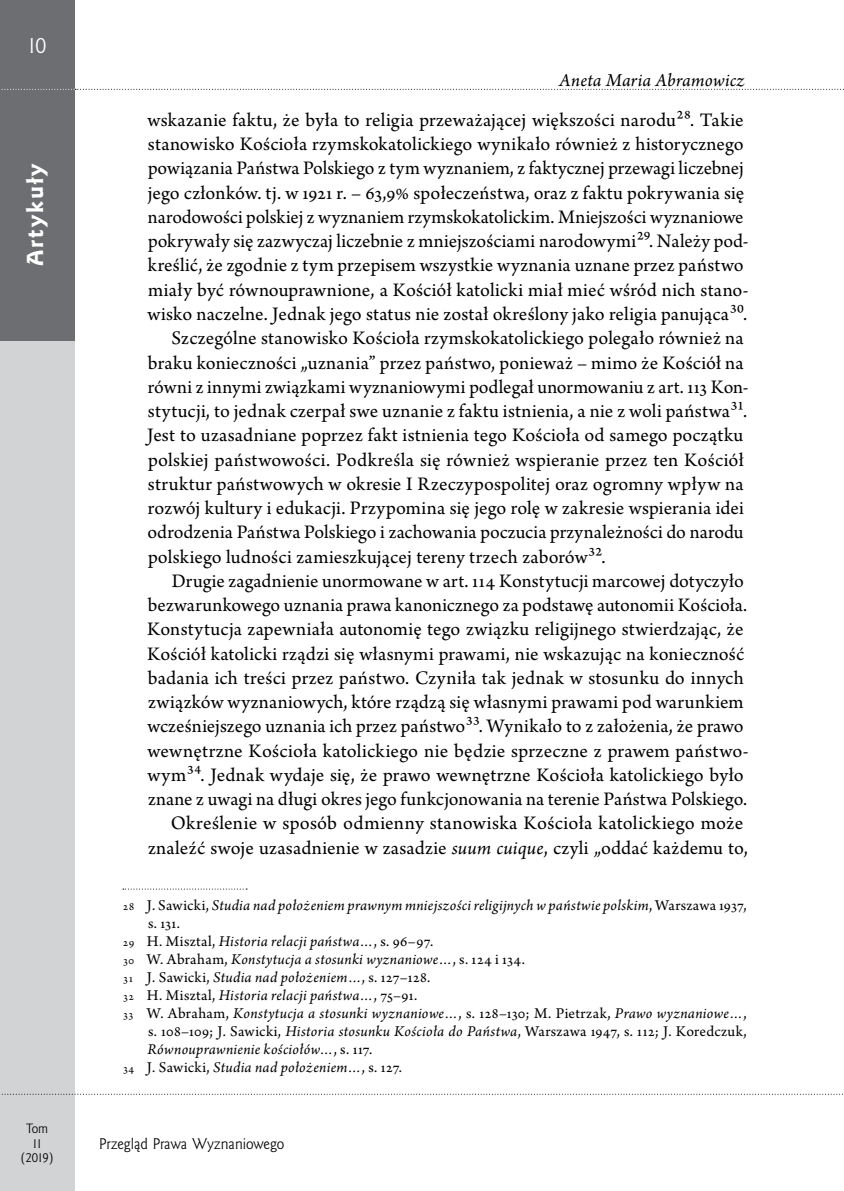
<style>
.page{position:relative;width:844px;height:1191px;background:#fff}
.page>*{position:absolute;margin:0;border:0;box-sizing:border-box;transform-origin:0 0}
.t1{font:21px "Goldy EFN Heavy";letter-spacing:.1em;color:#fff}
.t2{font:21px "Goldy EFN";color:#fff}
.t3{font:20.12px "Arno Pro";letter-spacing:.01em;color:#000}
.t4{font:italic 19.25px "Arno Pro";letter-spacing:.01em;color:#000}
.t5{font:italic 15.75px "Arno Pro";letter-spacing:.02em;color:#000}
.t6{font:15.75px "Arno Pro";letter-spacing:.02em;color:#000}
.t7{font:14px "Goldy EFN";color:#000}
.t8{font:12.25px/14.7px "Goldy EFN";color:#000;text-align:center}
.s1{font-style:italic}
.s2{font-style:normal;font-size:12.25px}
.s3{font-style:normal}
.s4{font-size:12.25px}
</style>
<div class="page">
<div style="left:0;top:0;width:74px;height:1191px;background:#d1d3d4"></div>
<div style="left:0;top:0;width:74px;height:89px;background:#6d6e71"></div>
<svg style="left:2px;top:1093px;width:841px;height:1px"></svg>
<div style="left:0;top:89px;width:75px;height:251px;background:#6d6e71"></div>
<svg style="left:123px;top:888px;width:124px;height:1px"></svg>
<svg style="left:1px;top:89px;width:843px;height:1px"></svg>
<p class="t2" style="left:28px;top:33px;width:20px">10</p>
<p class="t1" style="left:22px;top:266px;width:105px;rotate:-90deg">Artykuły</p>
<p class="t8" style="left:21px;top:1121px;width:34px">Tom<br>11 (2019)</p>
<p class="t4" style="left:559px;top:70px;width:187px">Aneta Maria Abramowicz</p>
<p class="t3" style="left:147px;top:108px;width:597px">wskazanie faktu, że była to religia przeważającej większości narodu28. Takie</p>
<p class="t3" style="left:148px;top:133px;width:597px">stanowisko Kościoła rzymskokatolickiego wynikało również z historycznego</p>
<p class="t3" style="left:148px;top:157px;width:597px">powiązania Państwa Polskiego z tym wyznaniem, z faktycznej przewagi liczebnej</p>
<p class="t3" style="left:148px;top:181px;width:598px">jego członków. tj. w 1921 r. – 63,9% społeczeństwa, oraz z faktu pokrywania się</p>
<p class="t3" style="left:148px;top:205px;width:597px">narodowości polskiej z wyznaniem rzymskokatolickim. Mniejszości wyznaniowe</p>
<p class="t3" style="left:148px;top:230px;width:602px">pokrywały się zazwyczaj liczebnie z mniejszościami narodowymi29. Należy pod-</p>
<p class="t3" style="left:148px;top:254px;width:597px">kreślić, że zgodnie z tym przepisem wszystkie wyznania uznane przez państwo</p>
<p class="t3" style="left:148px;top:278px;width:602px">miały być równouprawnione, a Kościół katolicki miał mieć wśród nich stano-</p>
<p class="t3" style="left:147px;top:302px;width:601px">wisko naczelne. Jednak jego status nie został określony jako religia panująca30.</p>
<p class="t3" style="left:171px;top:327px;width:573px">Szczególne stanowisko Kościoła rzymskokatolickiego polegało również na</p>
<p class="t3" style="left:148px;top:351px;width:597px">braku konieczności „uznania” przez państwo, ponieważ – mimo że Kościół na</p>
<p class="t3" style="left:148px;top:375px;width:602px">równi z innymi związkami wyznaniowymi podlegał unormowaniu z art. 113 Kon-</p>
<p class="t3" style="left:148px;top:399px;width:600px">stytucji, to jednak czerpał swe uznanie z faktu istnienia, a nie z woli państwa31.</p>
<p class="t3" style="left:147px;top:424px;width:597px">Jest to uzasadniane poprzez fakt istnienia tego Kościoła od samego początku</p>
<p class="t3" style="left:148px;top:448px;width:597px">polskiej państwowości. Podkreśla się również wspieranie przez ten Kościół</p>
<p class="t3" style="left:148px;top:472px;width:597px">struktur państwowych w okresie I Rzeczypospolitej oraz ogromny wpływ na</p>
<p class="t3" style="left:148px;top:496px;width:597px">rozwój kultury i edukacji. Przypomina się jego rolę w zakresie wspierania idei</p>
<p class="t3" style="left:147px;top:521px;width:597px">odrodzenia Państwa Polskiego i zachowania poczucia przynależności do narodu</p>
<p class="t3" style="left:148px;top:545px;width:459px">polskiego ludności zamieszkującej tereny trzech zaborów32.</p>
<p class="t3" style="left:172px;top:569px;width:573px">Drugie zagadnienie unormowane w art. 114 Konstytucji marcowej dotyczyło</p>
<p class="t3" style="left:148px;top:593px;width:600px">bezwarunkowego uznania prawa kanonicznego za podstawę autonomii Kościoła.</p>
<p class="t3" style="left:147px;top:618px;width:597px">Konstytucja zapewniała autonomię tego związku religijnego stwierdzając, że</p>
<p class="t3" style="left:147px;top:642px;width:598px">Kościół katolicki rządzi się własnymi prawami, nie wskazując na konieczność</p>
<p class="t3" style="left:148px;top:666px;width:597px">badania ich treści przez państwo. Czyniła tak jednak w stosunku do innych</p>
<p class="t3" style="left:148px;top:690px;width:597px">związków wyznaniowych, które rządzą się własnymi prawami pod warunkiem</p>
<p class="t3" style="left:147px;top:714px;width:597px">wcześniejszego uznania ich przez państwo33. Wynikało to z założenia, że prawo</p>
<p class="t3" style="left:147px;top:739px;width:602px">wewnętrzne Kościoła katolickiego nie będzie sprzeczne z prawem państwo-</p>
<p class="t3" style="left:147px;top:763px;width:597px">wym34. Jednak wydaje się, że prawo wewnętrzne Kościoła katolickiego było</p>
<p class="t3" style="left:148px;top:787px;width:600px">znane z uwagi na długi okres jego funkcjonowania na terenie Państwa Polskiego.</p>
<p class="t3" style="left:171px;top:811px;width:574px">Określenie w sposób odmienny stanowiska Kościoła katolickiego może</p>
<p class="t3" style="left:148px;top:836px;width:601px">znaleźć swoje uzasadnienie w zasadzie <span class="s1">suum cuique</span>, czyli „oddać każdemu to,</p>
<p class="t5" style="left:123px;top:895px;width:625px"><span class="s2">28</span> <span class="s3">J. Sawicki,</span> Studia nad położeniem prawnym mniejszości religijnych w państwie polskim<span class="s3">, Warszawa 1937,</span></p>
<p class="t6" style="left:148px;top:914px;width:34px">s. 131.</p>
<p class="t5" style="left:123px;top:932px;width:312px"><span class="s2">29</span> <span class="s3">H. Misztal,</span> Historia relacji państwa…<span class="s3">, s. 96–97.</span></p>
<p class="t5" style="left:123px;top:950px;width:404px"><span class="s2">30</span> <span class="s3">W. Abraham,</span> Konstytucja a stosunki wyznaniowe…<span class="s3">, s. 124 i 134.</span></p>
<p class="t6" style="left:123px;top:968px;width:309px"><span class="s4">31</span> J. Sawicki, <span class="s1">Studia nad położeniem…</span>, s. 127–128.</p>
<p class="t5" style="left:123px;top:986px;width:296px"><span class="s2">32</span> <span class="s3">H. Misztal,</span> Historia relacji państwa…<span class="s3">, 75–91.</span></p>
<p class="t5" style="left:123px;top:1004px;width:625px"><span class="s2">33</span> <span class="s3">W. Abraham,</span> Konstytucja a stosunki wyznaniowe…<span class="s3">, s. 128–130; M. Pietrzak,</span> Prawo wyznaniowe…<span class="s3">,</span></p>
<p class="t6" style="left:148px;top:1022px;width:600px">s. 108–109; J. Sawicki, <span class="s1">Historia stosunku Kościoła do Państwa</span>, Warszawa 1947, s. 112; J. Koredczuk,</p>
<p class="t5" style="left:147px;top:1040px;width:226px">Równouprawnienie kościołów…<span class="s3">, s. 117.</span></p>
<p class="t5" style="left:123px;top:1058px;width:281px"><span class="s2">34</span> <span class="s3">J. Sawicki,</span> Studia nad położeniem…<span class="s3">, s. 127.</span></p>
<p class="t7" style="left:99px;top:1134px;width:186px">Przegląd Prawa Wyznaniowego</p>
</div>
